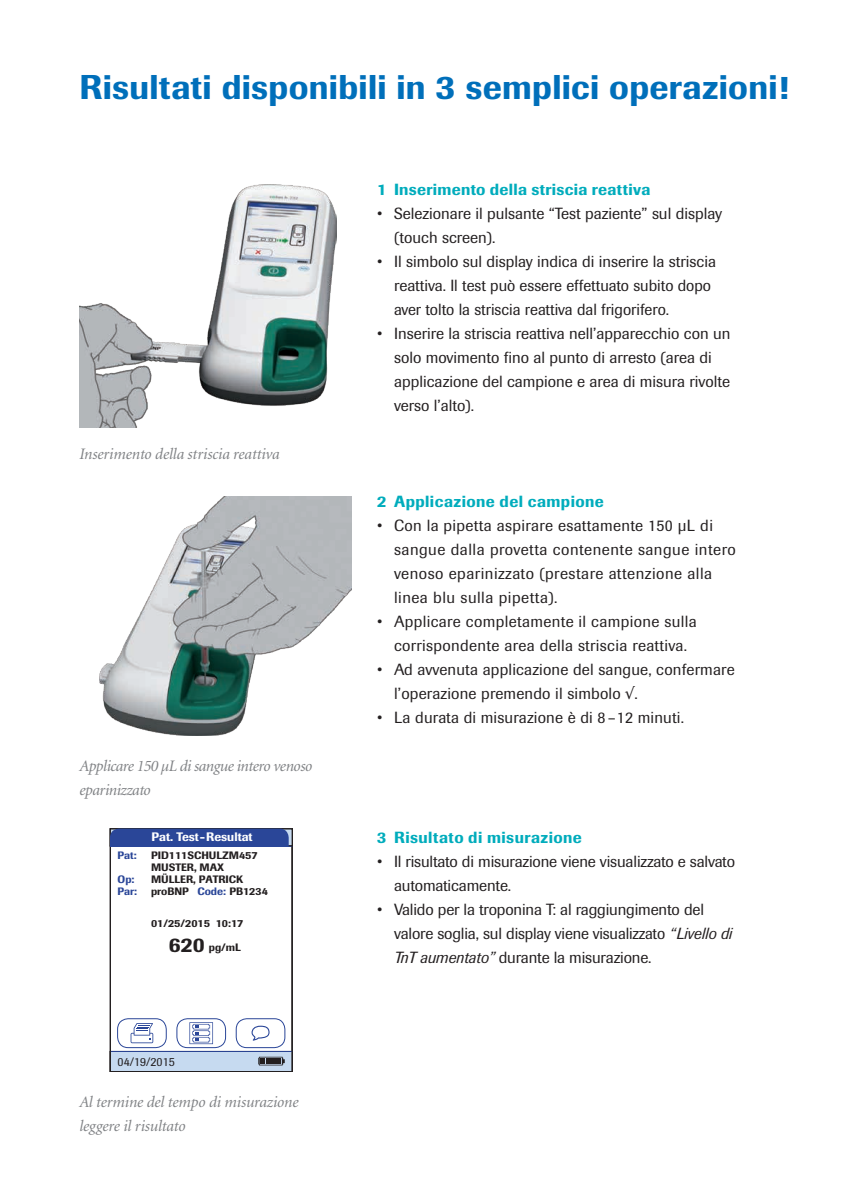
<style>
.page{position:relative;width:842px;height:1191px;background:#fff}
.page>*{position:absolute;margin:0;border:0;box-sizing:border-box;transform-origin:0 0}
.t1{font:500 34px "Imago";letter-spacing:.01em;color:#006fba}
.t2{font:16px/24px "Imago Pro";color:#231f20}
.t3{font:16px/24px "Imago Pro";letter-spacing:.03em;color:#231f20}
.t4{font:500 16px "Imago Pro";letter-spacing:.025em;color:#00acbc}
.t5{font:italic 16px/24px "Minion";letter-spacing:-.01em;color:#808285}
.t6{font:16px/24px "Imago Pro";letter-spacing:.02em;color:#231f20;text-align:center}
.t7{font:italic 16px/24px "Minion";letter-spacing:-.03em;color:#808285}
.t8{font:500 12.2px "Imago";color:#fff}
.t9{font:12.2px "Imago";color:#231f20}
.t10{font:500 10.6px/12.2px "Imago";color:#231f20}
.t11{font:500 10.6px "Imago";color:#2a4698}
.s1{color:#2a4698}
.s2{font-size:20.6px}
.s3{font-family:"Imago"}
.s4{font-family:"Imago";font-style:italic}
</style>
<div class="page">
<img style="left:99px;top:497px;width:252px;height:239px">
<div style="left:110px;top:1051px;width:182px;height:21px;background:#c6daf0"></div>
<hr style="left:110px;top:1051px;width:182px;height:1px;background:#2a4698">
<div style="left:110px;top:845px;width:182px;height:227px;border:1px solid #231f20"></div>
<svg style="left:110px;top:828px;width:179px;height:18px;background:#2b4594"></svg>
<div style="left:117px;top:1018px;width:50px;height:30px;border:1px solid #2a4698;border-radius:11px"></div>
<div style="left:177px;top:1018px;width:49px;height:30px;border:1px solid #2a4698;border-radius:11px"></div>
<div style="left:236px;top:1018px;width:49px;height:30px;border:1px solid #2a4698;border-radius:11px"></div>
<svg style="left:258px;top:1056px;width:27px;height:9px"></svg>
<svg style="left:131px;top:1023px;width:22px;height:20px"></svg>
<svg style="left:252px;top:1025px;width:18px;height:15px"></svg>
<svg style="left:189px;top:1022px;width:24px;height:22px"></svg>
<img style="left:79px;top:184px;width:258px;height:243px">
<h1 class="t1" style="left:79px;top:67px;width:711px">Risultati disponibili in 3 semplici operazioni!</h1>
<p class="t5" style="left:79px;top:443px;width:202px">Inserimento della striscia reattiva</p>
<p class="t7" style="left:79px;top:755px;width:234px">Applicare 150 μL di sangue intero venoso eparinizzato</p>
<p class="t8" style="left:152px;top:829px;width:102px">Pat. Test-Resultat</p>
<p class="t11" style="left:118px;top:848px;width:21px">Pat:</p>
<p class="t10" style="left:151px;top:848px;width:108px">PID111SCHULZM457</p>
<p class="t11" style="left:118px;top:872px;width:18px">Op:</p>
<p class="t11" style="left:118px;top:885px;width:21px">Par:</p>
<p class="t10" style="left:151px;top:861px;width:94px">MUSTER, MAX<br>MÜLLER, PATRICK</p>
<p class="t10" style="left:151px;top:885px;width:39px">proBNP</p>
<p class="t10" style="left:197px;top:885px;width:72px"><span class="s1">Code:</span> PB1234</p>
<p class="t10" style="left:151px;top:917px;width:94px">01/25/2015 10:17</p>
<p class="t10" style="left:169px;top:941px;width:74px"><span class="s2">620</span> pg/mL</p>
<p class="t9" style="left:118px;top:1054px;width:59px">04/19/2015</p>
<p class="t5" style="left:79px;top:1091px;width:221px">Al termine del tempo di misurazione leggere il risultato</p>
<p class="t4" style="left:377px;top:179px;width:275px">1 Inserimento della striscia reattiva</p>
<p class="t2" style="left:394px;top:201px;width:330px;text-indent:-17px"><span class="s3">•</span> Selezionare il pulsante “Test paziente” sul display (touch screen).</p>
<p class="t2" style="left:394px;top:249px;width:323px;text-indent:-17px"><span class="s3">•</span> Il simbolo sul display indica di inserire la striscia reattiva. Il test può essere effettuato subito dopo aver tolto la striscia reattiva dal frigorifero.</p>
<p class="t2" style="left:394px;top:321px;width:338px;text-indent:-17px"><span class="s3">•</span> Inserire la striscia reattiva nell’apparecchio con un solo movimento fino al punto di arresto (area di applicazione del campione e area di misura rivolte verso l<span class="s3">’</span>alto).</p>
<p class="t4" style="left:377px;top:491px;width:228px">2 Applicazione del campione</p>
<p class="t3" style="left:394px;top:513px;width:343px;text-indent:-17px"><span class="s3">•</span> Con la pipetta aspirare esattamente 150 μL di sangue dalla provetta contenente sangue intero venoso eparinizzato (prestare attenzione alla linea blu sulla pipetta).</p>
<p class="t6" style="left:377px;top:609px;width:321px"><span class="s3">•</span> Applicare completamente il campione sulla corrispondente area della striscia reattiva.</p>
<p class="t2" style="left:394px;top:657px;width:342px;text-indent:-17px"><span class="s3">•</span> Ad avvenuta applicazione del sangue, confermare l’operazione premendo il simbolo √.</p>
<p class="t2" style="left:377px;top:705px;width:308px"><span class="s3">•</span> La durata di misurazione è di 8 –12 minuti.</p>
<p class="t4" style="left:377px;top:827px;width:206px">3 Risultato di misurazione</p>
<p class="t2" style="left:394px;top:849px;width:342px;text-indent:-17px"><span class="s3">•</span> Il risultato di misurazione viene visualizzato e salvato automaticamente.</p>
<p class="t2" style="left:394px;top:897px;width:339px;text-indent:-17px"><span class="s3">•</span> Valido per la troponina T: al raggiungimento del valore soglia, sul display viene visualizzato <span class="s4">“Livello di<br>TnT aumentato”</span> durante la misurazione.</p>
</div>
